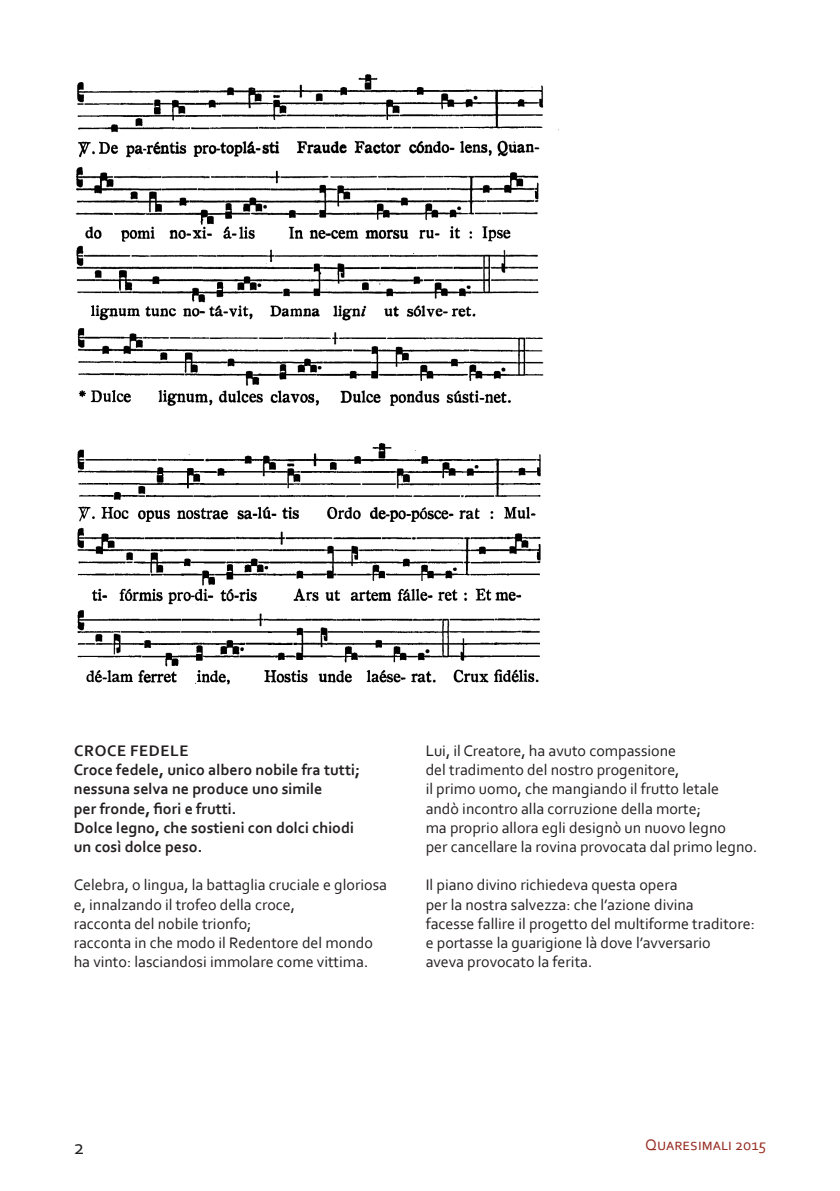
<style>
.page{position:relative;width:840px;height:1191px;background:#fff}
.page>*{position:absolute;margin:0;border:0;box-sizing:border-box;transform-origin:0 0}
.Testo_1{font:21px "Corbel";color:#231f20}
.Testo_1-2{font:16px "Corbel";color:#231f20}
.Testo_1-3{font:700 16px "Corbel";color:#231f20}
.t1{font:16px "Corbel";color:#962c22}
.Testo_1-4{font:700 16px "Corbel";letter-spacing:.04em;color:#231f20}
</style>
<div class="page">
<img style="left:77px;top:443px;width:464px;height:242px">
<img style="left:77px;top:74px;width:482px;height:84px">
<img style="left:75px;top:166px;width:464px;height:155px">
<img style="left:76px;top:328px;width:468px;height:79px">
<div style="left:481px;top:298px;width:82px;height:26px;background:#fff"></div>
<p class="Testo_1-4" style="left:74px;top:740px;width:116px">CROCE FEDELE</p>
<p class="Testo_1-3" style="left:74px;top:760px;width:288px">Croce fedele, unico albero nobile fra tutti;</p>
<p class="Testo_1-3" style="left:74px;top:779px;width:250px">nessuna selva ne produce uno simile</p>
<p class="Testo_1-3" style="left:74px;top:798px;width:164px">per fronde, fiori e frutti.</p>
<p class="Testo_1-3" style="left:74px;top:817px;width:282px">Dolce legno, che sostieni con dolci chiodi</p>
<p class="Testo_1-3" style="left:74px;top:836px;width:130px">un così dolce peso.</p>
<p class="Testo_1-2" style="left:74px;top:875px;width:314px">Celebra, o lingua, la battaglia cruciale e gloriosa</p>
<p class="Testo_1-2" style="left:74px;top:894px;width:223px">e, innalzando il trofeo della croce,</p>
<p class="Testo_1-2" style="left:74px;top:913px;width:179px">racconta del nobile trionfo;</p>
<p class="Testo_1-2" style="left:74px;top:932px;width:300px">racconta in che modo il Redentore del mondo</p>
<p class="Testo_1-2" style="left:74px;top:952px;width:296px">ha vinto: lasciandosi immolare come vittima.</p>
<p class="Testo_1-2" style="left:425px;top:740px;width:252px">Lui, il Creatore, ha avuto compassione</p>
<p class="Testo_1-2" style="left:425px;top:760px;width:255px">del tradimento del nostro progenitore,</p>
<p class="Testo_1-2" style="left:425px;top:779px;width:295px">il primo uomo, che mangiando il frutto letale</p>
<p class="Testo_1-2" style="left:425px;top:798px;width:277px">andò incontro alla corruzione della morte;</p>
<p class="Testo_1-2" style="left:425px;top:817px;width:302px">ma proprio allora egli designò un nuovo legno</p>
<p class="Testo_1-2" style="left:425px;top:836px;width:333px">per cancellare la rovina provocata dal primo legno.</p>
<p class="Testo_1-2" style="left:425px;top:875px;width:253px">Il piano divino richiedeva questa opera</p>
<p class="Testo_1-2" style="left:425px;top:894px;width:269px">per la nostra salvezza: che l’azione divina</p>
<p class="Testo_1-2" style="left:425px;top:913px;width:330px">facesse fallire il progetto del multiforme traditore:</p>
<p class="Testo_1-2" style="left:425px;top:932px;width:286px">e portasse la guarigione là dove l’avversario</p>
<p class="Testo_1-2" style="left:425px;top:952px;width:168px">aveva provocato la ferita.</p>
<p class="Testo_1" style="left:74px;top:1134px;width:12px">2</p>
<p class="t1" style="left:645px;top:1135px;width:122px">Quaresimali 2015</p>
</div>
